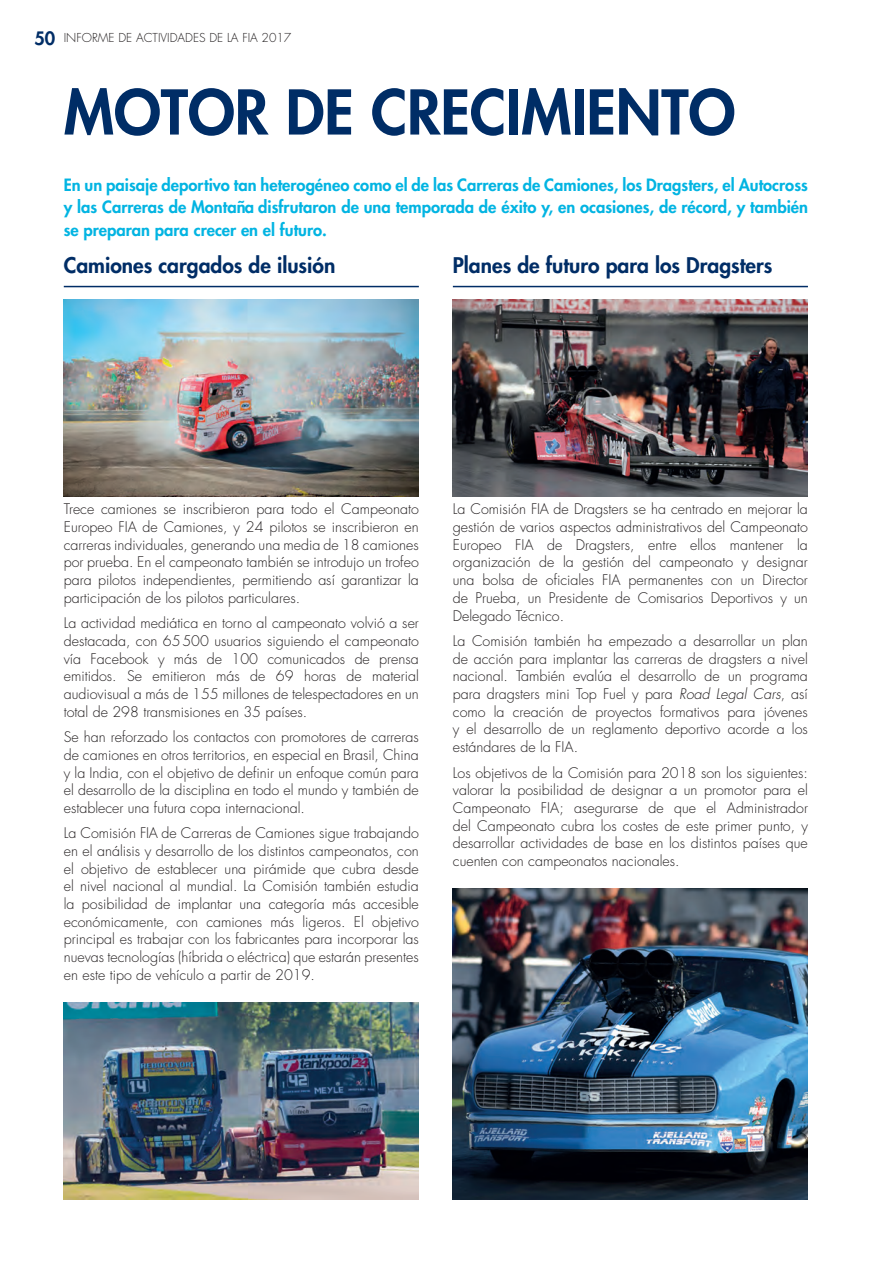
<style>
.page{position:relative;width:893px;height:1263px;background:#fff}
.page>*{position:absolute;margin:0;border:0;box-sizing:border-box;transform-origin:0 0}
.t1{font:800 60px "Futura Std";color:#002d66}
.t2{font:800 21px "Futura Std";color:#002d66}
.t3{font:800 16.5px/22.5px "Futura Std";color:#02b4e2;text-align:justify}
.t4{font:300 14.25px/17.7px "Futura Std";color:#231f20;text-align:justify}
.t5{font:300 12px "Futura Std";color:#231f20}
.s1{font-weight:800;font-size:18px;color:#002d66}
.s2{font-style:italic}
</style>
<div class="page">
<hr style="left:64px;top:286px;width:355px;height:1px;background:#002d66">
<hr style="left:453px;top:286px;width:355px;height:1px;background:#002d66">
<img style="left:453px;top:888px;width:355px;height:311px">
<img style="left:64px;top:1002px;width:355px;height:197px">
<img style="left:64px;top:299px;width:355px;height:197px">
<img style="left:453px;top:299px;width:355px;height:197px">
<p class="t5" style="left:34px;top:30px;width:258px"><span class="s1">50</span> INFORME DE ACTIVIDADES DE LA FIA 2017</p>
<h1 class="t1" style="left:64px;top:74px;width:673px">MOTOR DE CRECIMIENTO</h1>
<p class="t3" style="left:64px;top:173px;width:746px">En un paisaje deportivo tan heterogéneo como el de las Carreras de Camiones, los Dragsters, el Autocross y las Carreras de Montaña disfrutaron de una temporada de éxito y, en ocasiones, de récord, y también se preparan para crecer en el futuro.</p>
<h2 class="t2" style="left:64px;top:252px;width:273px">Camiones cargados de ilusión</h2>
<h2 class="t2" style="left:453px;top:252px;width:321px">Planes de futuro para los Dragsters</h2>
<p class="t4" style="left:64px;top:501px;width:357px">Trece camiones se inscribieron para todo el Campeonato Europeo FIA de Camiones, y 24 pilotos se inscribieron en carreras individuales, generando una media de 18 camiones por prueba. En el campeonato también se introdujo un trofeo para pilotos independientes, permitiendo así garantizar la participación de los pilotos particulares.</p>
<p class="t4" style="left:64px;top:615px;width:357px">La actividad mediática en torno al campeonato volvió a ser destacada, con 65 500 usuarios siguiendo el campeonato vía Facebook y más de 100 comunicados de prensa emitidos. Se emitieron más de 69 horas de material audiovisual a más de 155 millones de telespectadores en un total de 298 transmisiones en 35 países.</p>
<p class="t4" style="left:64px;top:728px;width:357px">Se han reforzado los contactos con promotores de carreras de camiones en otros territorios, en especial en Brasil, China y la India, con el objetivo de definir un enfoque común para el desarrollo de la disciplina en todo el mundo y también de establecer una futura copa internacional.</p>
<p class="t4" style="left:64px;top:825px;width:357px">La Comisión FIA de Carreras de Camiones sigue trabajando en el análisis y desarrollo de los distintos campeonatos, con el objetivo de establecer una pirámide que cubra desde el nivel nacional al mundial. La Comisión también estudia la posibilidad de implantar una categoría más accesible económicamente, con camiones más ligeros. El objetivo principal es trabajar con los fabricantes para incorporar las nuevas tecnologías (híbrida o eléctrica) que estarán presentes en este tipo de vehículo a partir de 2019.</p>
<p class="t4" style="left:453px;top:501px;width:357px">La Comisión FIA de Dragsters se ha centrado en mejorar la gestión de varios aspectos administrativos del Campeonato Europeo FIA de Dragsters, entre ellos mantener la organización de la gestión del campeonato y designar una bolsa de oficiales FIA permanentes con un Director de Prueba, un Presidente de Comisarios Deportivos y un Delegado Técnico.</p>
<p class="t4" style="left:453px;top:632px;width:357px">La Comisión también ha empezado a desarrollar un plan de acción para implantar las carreras de dragsters a nivel nacional. También evalúa el desarrollo de un programa para dragsters mini Top Fuel y para <span class="s2">Road Legal Cars</span>, así como la creación de proyectos formativos para jóvenes y el desarrollo de un reglamento deportivo acorde a los estándares de la FIA.</p>
<p class="t4" style="left:453px;top:764px;width:357px">Los objetivos de la Comisión para 2018 son los siguientes: valorar la posibilidad de designar a un promotor para el Campeonato FIA; asegurarse de que el Administrador del Campeonato cubra los costes de este primer punto, y desarrollar actividades de base en los distintos países que cuenten con campeonatos nacionales.</p>
</div>
